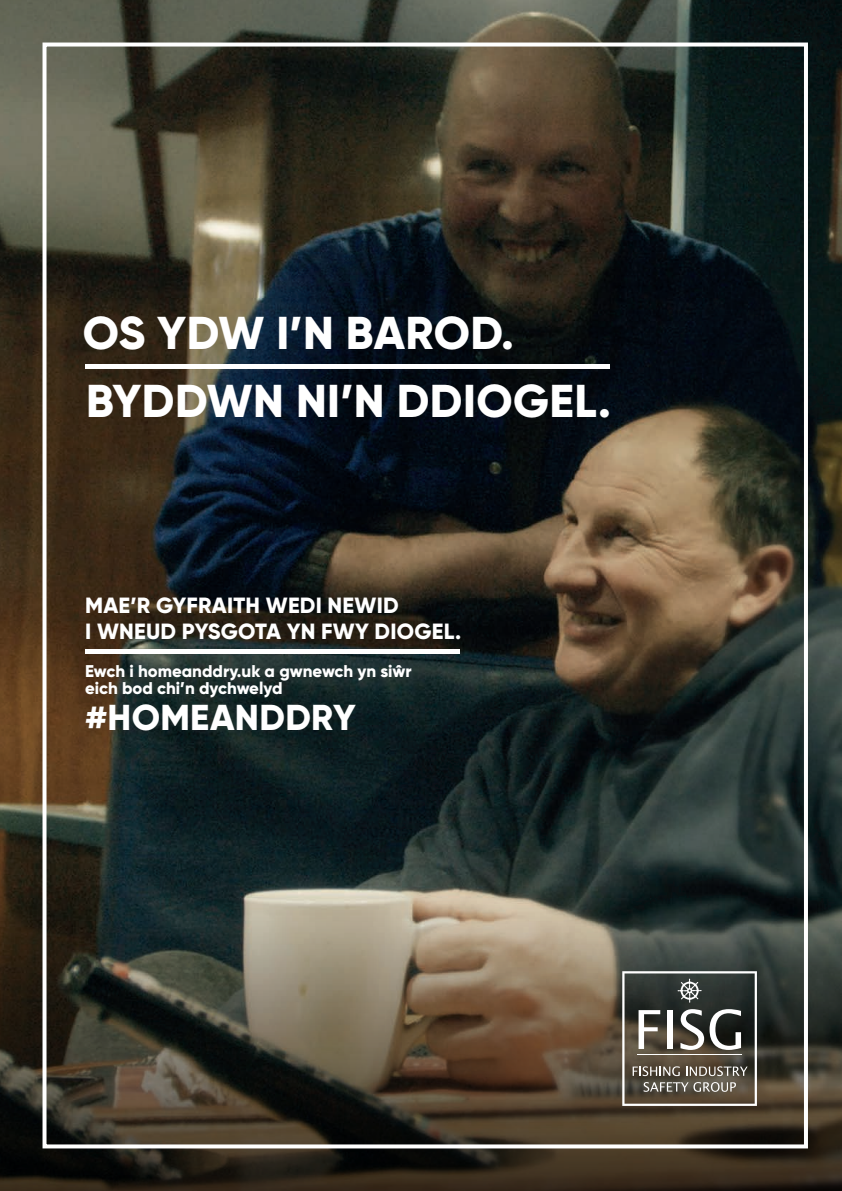
<style>
.page{position:relative;width:842px;height:1191px;background:#fff}
.page>*{position:absolute;margin:0;border:0;box-sizing:border-box;transform-origin:0 0}
.t1{font:800 46px/68.7px "Gilroy";letter-spacing:.01em;color:#fff}
.t2{font:800 36px "Gilroy";letter-spacing:.01em;color:#fff}
.t3{font:800 22px/26px "Gilroy";letter-spacing:.01em;color:#fff}
.t4{font:800 17px/17px "Gilroy";color:#fff}
</style>
<div class="page">
<img style="left:0;top:0;width:842px;height:748px">
<svg style="left:0;top:748px;width:842px;height:443px;background:#3e3d33"></svg>
<div style="left:43px;top:43px;width:765px;height:1105px;border:4px solid #fff"></div>
<hr style="left:85px;top:365px;width:524px;height:4px;background:#fff">
<svg style="left:622px;top:971px;width:135px;height:135px;background:#626058"></svg>
<div style="left:85px;top:649px;width:375px;height:5px;background:#fff"></div>
<h1 class="t1" style="left:83px;top:298px;width:530px">OS YDW I’N BAROD.<br>BYDDWN NI’N DDIOGEL.</h1>
<p class="t3" style="left:85px;top:592px;width:378px">MAE’R GYFRAITH WEDI NEWID<br>I WNEUD PYSGOTA YN FWY DIOGEL.</p>
<p class="t4" style="left:85px;top:662px;width:328px">Ewch i homeanddry.uk a gwnewch yn siŵr eich bod chi’n dychwelyd</p>
<h2 class="t2" style="left:85px;top:694px;width:272px">#HOMEANDDRY</h2>
</div>
